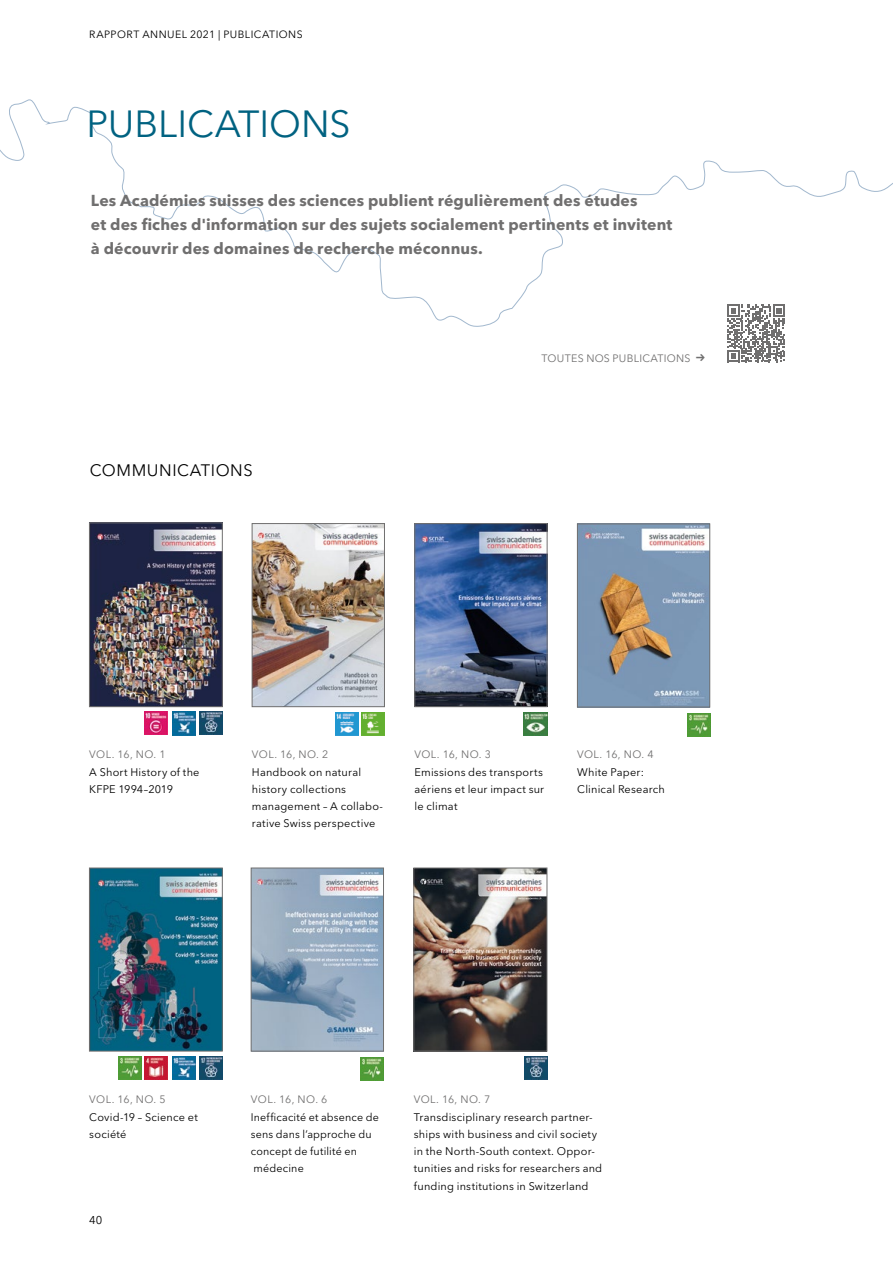
<style>
.page{position:relative;width:893px;height:1263px;background:#fff}
.page>*{position:absolute;margin:0;border:0;box-sizing:border-box;transform-origin:0 0}
.t1{font:37.5px "Avenir Next LT Pro";color:#006281}
.t2{font:16.5px "Avenir Next LT Pro";letter-spacing:.035em;color:#000}
.t3{font:700 15.75px/24px "Avenir Next LT Pro";letter-spacing:.01em;color:#706f6f}
.t4{font:11.25px "Avenir Next LT Pro";color:#000}
.t5{font:10.95px/17.2px "Avenir Next LT Pro";letter-spacing:.02em;color:#000}
.t6{font:10.65px "Avenir Next LT Pro";letter-spacing:.025em;color:#706f6f}
.t7{font:10.5px "Avenir Next LT Pro";letter-spacing:.045em;color:#000}
.s1{font-family:"Sinews Sans Pro";font-weight:500;font-size:15px}
</style>
<div class="page">
<svg style="left:0;top:99px;width:893px;height:228px"></svg>
<img style="left:416px;top:870px;width:129px;height:179px">
<div style="left:414px;top:868px;width:133px;height:183px;border:1px solid #706f6f"></div>
<img style="left:91px;top:525px;width:129px;height:180px">
<div style="left:89px;top:523px;width:133px;height:184px;border:1px solid #706f6f"></div>
<img style="left:254px;top:525px;width:129px;height:180px">
<div style="left:252px;top:523px;width:133px;height:184px;border:1px solid #706f6f"></div>
<img style="left:417px;top:525px;width:128px;height:180px">
<div style="left:415px;top:523px;width:132px;height:184px;border:1px solid #706f6f"></div>
<img style="left:579px;top:526px;width:129px;height:179px">
<div style="left:577px;top:524px;width:133px;height:183px;border:1px solid #706f6f"></div>
<img style="left:91px;top:870px;width:129px;height:179px">
<div style="left:89px;top:868px;width:133px;height:183px;border:1px solid #706f6f"></div>
<img style="left:253px;top:870px;width:129px;height:179px">
<div style="left:251px;top:868px;width:133px;height:183px;border:1px solid #706f6f"></div>
<img style="left:361px;top:712px;width:23px;height:23px">
<img style="left:524px;top:712px;width:23px;height:23px">
<img style="left:524px;top:1057px;width:23px;height:23px">
<img style="left:360px;top:1057px;width:24px;height:24px">
<img style="left:335px;top:712px;width:23px;height:23px">
<img style="left:172px;top:1057px;width:24px;height:23px">
<img style="left:199px;top:1057px;width:23px;height:23px">
<img style="left:118px;top:1056px;width:23px;height:23px">
<img style="left:145px;top:1056px;width:23px;height:24px">
<img style="left:687px;top:713px;width:23px;height:23px">
<img style="left:172px;top:712px;width:24px;height:23px">
<img style="left:199px;top:712px;width:23px;height:23px">
<img style="left:145px;top:712px;width:23px;height:23px">
<svg style="left:727px;top:305px;width:58px;height:57px"></svg>
<p class="t7" style="left:89px;top:28px;width:215px">RAPPORT ANNUEL 2021 | PUBLICATIONS</p>
<h1 class="t1" style="left:87px;top:102px;width:266px">PUBLICATIONS</h1>
<h3 class="t3" style="left:91px;top:189px;width:583px">Les Académies suisses des sciences publient régulièrement des études<br>et des fiches d'information sur des sujets socialement pertinents et invitent à découvrir des domaines de recherche méconnus.</h3>
<h2 class="t2" style="left:90px;top:460px;width:164px">COMMUNICATIONS</h2>
<p class="t6" style="left:542px;top:351px;width:165px">TOUTES NOS PUBLICATIONS <span class="s1">→</span></p>
<p class="t6" style="left:89px;top:748px;width:78px">VOL. 16, NO. 1</p>
<p class="t5" style="left:89px;top:763px;width:112px">A Short History of the<br>KFPE 1994–2019</p>
<p class="t6" style="left:252px;top:748px;width:78px">VOL. 16, NO. 2</p>
<p class="t5" style="left:252px;top:763px;width:133px">Handbook on natural history collections management – A collabo&shy;rative Swiss perspective</p>
<p class="t6" style="left:415px;top:748px;width:78px">VOL. 16, NO. 3</p>
<p class="t5" style="left:415px;top:763px;width:131px;text-align:justify">Emissions des transports aériens et leur impact sur le climat</p>
<p class="t6" style="left:577px;top:748px;width:78px">VOL. 16, NO. 4</p>
<p class="t5" style="left:577px;top:763px;width:89px">White Paper:<br>Clinical Research</p>
<p class="t6" style="left:89px;top:1093px;width:78px">VOL. 16, NO. 5</p>
<p class="t5" style="left:89px;top:1108px;width:110px">Covid-19 – Science et société</p>
<p class="t4" style="left:89px;top:1213px;width:15px">40</p>
<p class="t6" style="left:251px;top:1093px;width:78px">VOL. 16, NO. 6</p>
<p class="t5" style="left:251px;top:1108px;width:129px">Inefficacité et absence de sens dans l’approche du concept de futilité en médecine</p>
<p class="t6" style="left:414px;top:1093px;width:78px">VOL. 16, NO. 7</p>
<p class="t5" style="left:414px;top:1108px;width:190px">Transdisciplinary research partner&shy;ships with business and civil society in the North-South context. Oppor&shy;tunities and risks for researchers and funding institutions in Switzerland</p>
</div>
